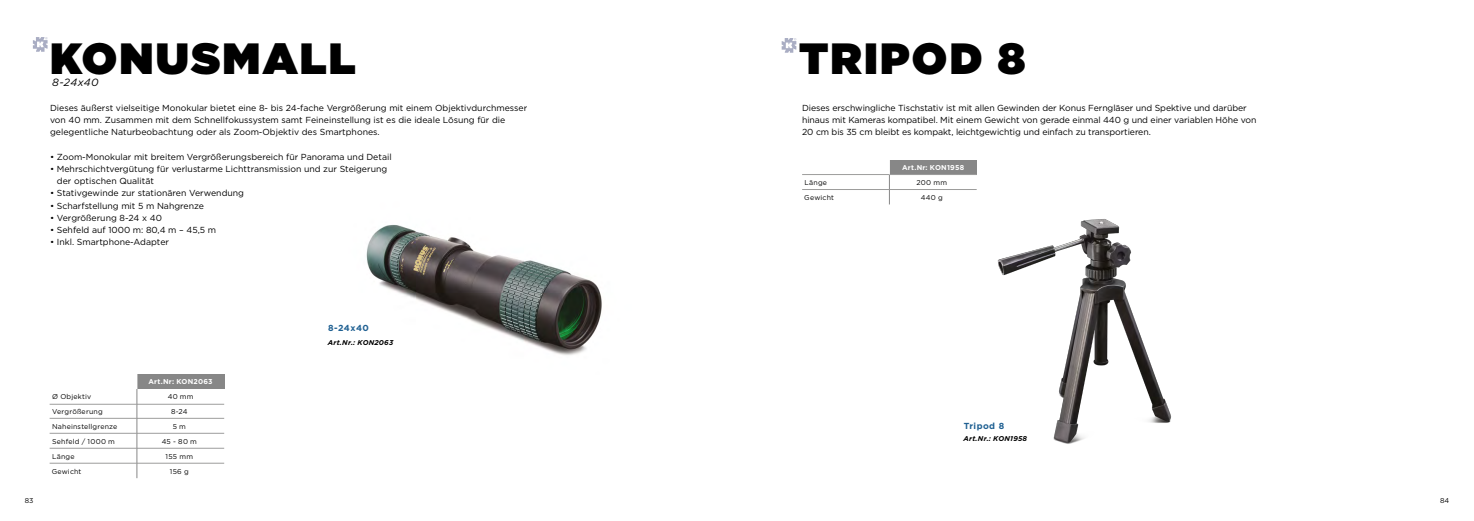
<style>
.page{position:relative;width:1474px;height:521px;background:#fff}
.page>*{position:absolute;margin:0;border:0;box-sizing:border-box;transform-origin:0 0}
.t1{font:900 43.66px "Gotham";letter-spacing:.05em;color:#000}
.t2{font:italic 10.5px "Gotham";letter-spacing:.035em;color:#000}
.t3{font:8.75px/12.2px "Gotham";color:#000}
.t4{font:700 8.75px "Gotham";letter-spacing:.05em;color:#1f6092}
.t5{font:7px "Gotham";letter-spacing:.025em;color:#000}
.t6{font:italic 700 7px "Gotham";letter-spacing:.03em;color:#000}
.t7{font:700 7px "Gotham";letter-spacing:.03em;color:#fff}
</style>
<div class="page">
<img style="left:366px;top:224px;width:236px;height:131px">
<img style="left:997px;top:219px;width:174px;height:225px">
<svg style="left:33px;top:37px;width:15px;height:15px"></svg>
<div style="left:137px;top:374px;width:87px;height:15px;background:#878787"></div>
<hr style="left:50px;top:404px;width:87px;height:1px;background:#9d9d9c">
<hr style="left:137px;top:404px;width:87px;height:1px;background:#9d9d9c">
<hr style="left:50px;top:418px;width:87px;height:1px;background:#9d9d9c">
<hr style="left:137px;top:418px;width:87px;height:1px;background:#9d9d9c">
<hr style="left:50px;top:433px;width:87px;height:1px;background:#9d9d9c">
<hr style="left:137px;top:433px;width:87px;height:1px;background:#9d9d9c">
<hr style="left:50px;top:448px;width:87px;height:1px;background:#9d9d9c">
<hr style="left:137px;top:448px;width:87px;height:1px;background:#9d9d9c">
<hr style="left:50px;top:463px;width:87px;height:1px;background:#9d9d9c">
<hr style="left:137px;top:463px;width:87px;height:1px;background:#9d9d9c">
<svg style="left:137px;top:374px;width:1px;height:104px"></svg>
<svg style="left:781px;top:38px;width:15px;height:15px"></svg>
<div style="left:889px;top:160px;width:87px;height:15px;background:#878787"></div>
<hr style="left:802px;top:174px;width:87px;height:1px;background:#9d9d9c">
<hr style="left:889px;top:174px;width:87px;height:1px;background:#9d9d9c">
<hr style="left:802px;top:189px;width:87px;height:1px;background:#9d9d9c">
<hr style="left:889px;top:189px;width:87px;height:1px;background:#9d9d9c">
<svg style="left:889px;top:160px;width:1px;height:44px"></svg>
<h1 class="t1" style="left:50px;top:27px;width:307px">KONUSMALL</h1>
<p class="t2" style="left:52px;top:76px;width:48px">8-24x40</p>
<p class="t3" style="left:50px;top:101px;width:479px">Dieses äußerst vielseitige Monokular bietet eine 8- bis 24-fache Vergrößerung mit einem Objektivdurchmesser von 40 mm. Zusammen mit dem Schnellfokussystem samt Feineinstellung ist es die ideale Lösung für die gelegentliche Naturbeobachtung oder als Zoom-Objektiv des Smartphones.</p>
<p class="t3" style="left:50px;top:150px;width:343px">• Zoom-Monokular mit breitem Vergrößerungsbereich für Panorama und Detail</p>
<p class="t3" style="left:57px;top:162px;width:332px;text-indent:-7px">• Mehrschichtvergütung für verlustarme Lichttransmission und zur Steigerung der optischen Qualität</p>
<p class="t3" style="left:50px;top:187px;width:195px">• Stativgewinde zur stationären Verwendung</p>
<p class="t3" style="left:50px;top:199px;width:155px">• Scharfstellung mit 5 m Nahgrenze</p>
<p class="t3" style="left:50px;top:211px;width:113px">• Vergrößerung 8-24 x 40</p>
<p class="t3" style="left:50px;top:224px;width:168px">• Sehfeld auf 1000 m: 80,4 m – 45,5 m</p>
<p class="t3" style="left:50px;top:236px;width:120px">• Inkl. Smartphone-Adapter</p>
<p class="t4" style="left:328px;top:322px;width:42px">8-24x40</p>
<p class="t7" style="left:148px;top:377px;width:66px">Art.Nr: KON2063</p>
<p class="t5" style="left:52px;top:392px;width:41px">Ø Objektiv</p>
<p class="t5" style="left:168px;top:392px;width:27px">40 mm</p>
<p class="t5" style="left:52px;top:407px;width:52px">Vergrößerung</p>
<p class="t5" style="left:171px;top:407px;width:18px">8-24</p>
<p class="t5" style="left:52px;top:422px;width:67px">Naheinstellgrenze</p>
<p class="t5" style="left:173px;top:422px;width:15px">5 m</p>
<p class="t5" style="left:52px;top:437px;width:64px">Sehfeld / 1000 m</p>
<p class="t5" style="left:162px;top:437px;width:37px">45 - 80 m</p>
<p class="t5" style="left:52px;top:451px;width:24px">Länge</p>
<p class="t5" style="left:166px;top:451px;width:29px">155 mm</p>
<p class="t5" style="left:52px;top:466px;width:31px">Gewicht</p>
<p class="t5" style="left:170px;top:466px;width:20px">156 g</p>
<p class="t6" style="left:328px;top:338px;width:67px">Art.Nr.: KON2063</p>
<h1 class="t1" style="left:799px;top:27px;width:228px">TRIPOD 8</h1>
<p class="t3" style="left:802px;top:101px;width:456px">Dieses erschwingliche Tischstativ ist mit allen Gewinden der Konus Ferngläser und Spektive und darüber hinaus mit Kameras kompatibel. Mit einem Gewicht von gerade einmal 440 g und einer variablen Höhe von<br>20 cm bis 35 cm bleibt es kompakt, leichtgewichtig und einfach zu transportieren.</p>
<p class="t7" style="left:902px;top:163px;width:64px">Art.Nr: KON1958</p>
<p class="t5" style="left:804px;top:178px;width:24px">Länge</p>
<p class="t5" style="left:916px;top:178px;width:32px">200 mm</p>
<p class="t5" style="left:804px;top:193px;width:31px">Gewicht</p>
<p class="t5" style="left:920px;top:193px;width:23px">440 g</p>
<p class="t4" style="left:964px;top:420px;width:42px">Tripod 8</p>
<p class="t6" style="left:963px;top:434px;width:65px">Art.Nr.: KON1958</p>
<p class="t5" style="left:25px;top:496px;width:10px">83</p>
<p class="t5" style="left:1439px;top:496px;width:11px">84</p>
</div>
